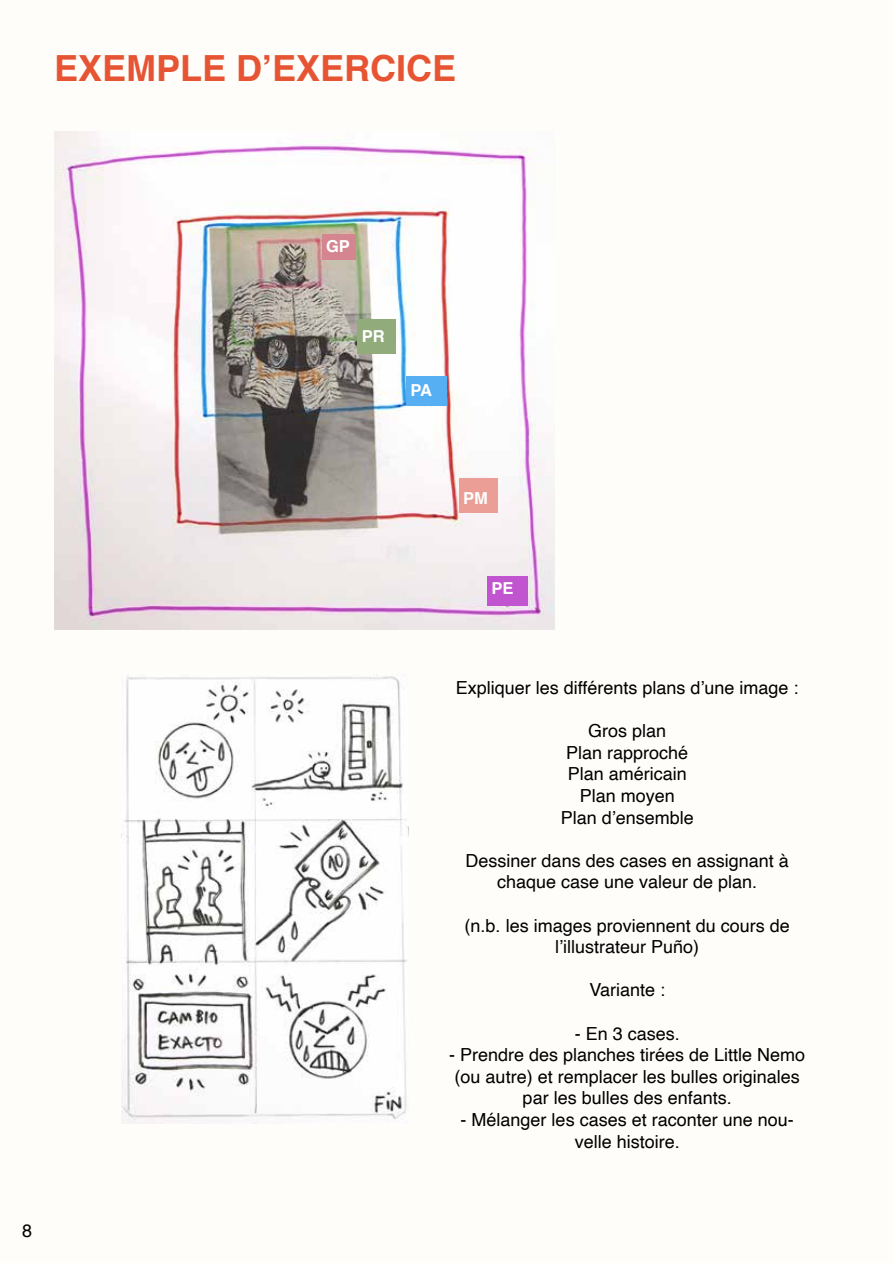
<style>
.page{position:relative;width:893px;height:1263px;background:#fff}
.page>*{position:absolute;margin:0;border:0;box-sizing:border-box;transform-origin:0 0}
.t1{font:700 36px "Helvetica";color:#e65433}
.t2{font:18px/21.6px "Helvetica";color:#000;text-align:center}
.t3{font:700 16.5px "Helvetica";color:#fff}
</style>
<div class="page">
<img style="left:122px;top:674px;width:286px;height:449px">
<img style="left:54px;top:132px;width:501px;height:497px">
<div style="left:322px;top:234px;width:33px;height:25px;background:#d58590"></div>
<div style="left:358px;top:319px;width:38px;height:34px;background:#91ab7b"></div>
<div style="left:406px;top:376px;width:40px;height:30px;background:#56aff3"></div>
<div style="left:459px;top:478px;width:38px;height:34px;background:#eb9e96"></div>
<div style="left:487px;top:576px;width:41px;height:30px;background:#c155cf"></div>
<h1 class="t1" style="left:54px;top:39px;width:404px">EXEMPLE D’EXERCICE</h1>
<p class="t2" style="left:22px;top:1220px;width:12px">8</p>
<p class="t3" style="left:326px;top:233px;width:25px">GP</p>
<p class="t3" style="left:362px;top:323px;width:24px">PR</p>
<p class="t3" style="left:410px;top:377px;width:23px">PA</p>
<p class="t3" style="left:463px;top:485px;width:26px">PM</p>
<p class="t3" style="left:492px;top:575px;width:24px">PE</p>
<p class="t2" style="left:456px;top:677px;width:344px">Expliquer les différents plans d’une image :</p>
<p class="t2" style="left:561px;top:720px;width:135px">Gros plan<br>Plan rapproché<br>Plan américain<br>Plan moyen<br>Plan d’ensemble</p>
<p class="t2" style="left:466px;top:850px;width:325px">Dessiner dans des cases en assignant à chaque case une valeur de plan.</p>
<p class="t2" style="left:465px;top:915px;width:327px">(n.b. les images proviennent du cours de l’illustrateur Puño)</p>
<p class="t2" style="left:589px;top:980px;width:77px">Variante :</p>
<p class="t2" style="left:575px;top:1023px;width:107px">- En 3 cases.</p>
<p class="t2" style="left:449px;top:1044px;width:358px">- Prendre des planches tirées de Little Nemo (ou autre) et remplacer les bulles originales par les bulles des enfants.</p>
<p class="t2" style="left:461px;top:1109px;width:335px">- Mélanger les cases et raconter une nou&shy;velle histoire.</p>
</div>
